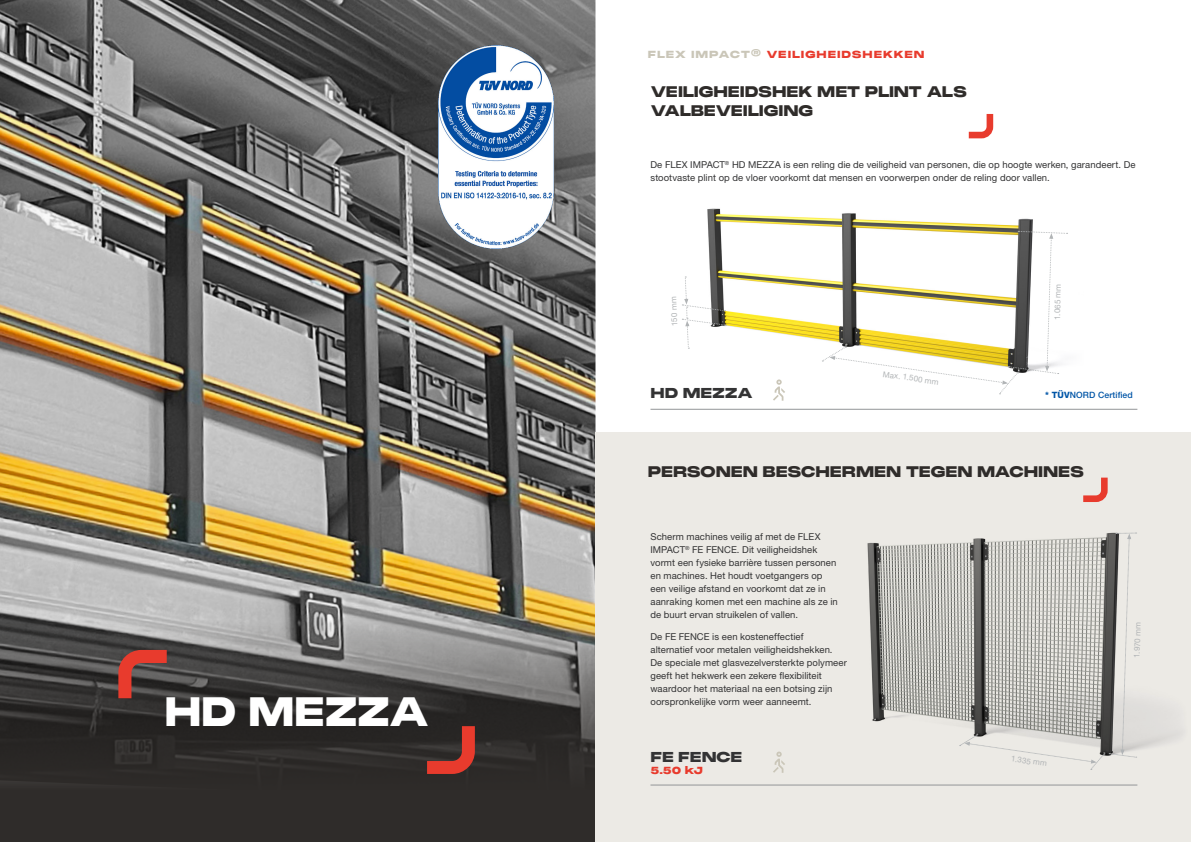
<style>
.page{position:relative;width:1191px;height:842px;background:#fff}
.page>*{position:absolute;margin:0;border:0;box-sizing:border-box;transform-origin:0 0}
.t1{font:900 40px "PP Monument Extended";letter-spacing:-.025em;color:#fff;scale:.91 1}
.t2{font:900 15px/19px "PP Monument Extended";letter-spacing:-.02em;color:#2f2c2a;scale:.95 1}
.t3{font:900 14px "PP Monument Extended";letter-spacing:-.02em;color:#333334}
.t4{font:900 10px "PP Monument Extended";letter-spacing:.07em;color:#e83b2d}
.t5{font:9.5px/13px "Helvetica Neue LT Pro";letter-spacing:.005em;color:#333334}
.t6{font:500 8.7px "Helvetica Neue LT Pro";letter-spacing:.01em;color:#0055a7}
.t7{font:8px "Helvetica Neue LT Pro";color:#b1b4b6}
.s1{color:#cac6b8}
.s2{font-weight:800}
</style>
<div class="page">
<img style="left:0;top:0;width:595px;height:444px">
<svg style="left:0;top:444px;width:595px;height:398px;background:#70695c"></svg>
<div style="left:595px;top:432px;width:596px;height:410px;background:#eceae5"></div>
<svg style="left:1100px;top:477px;width:8px;height:16px"></svg>
<hr style="left:650px;top:785px;width:487px;height:1px;background:#939598">
<img style="left:867px;top:493px;width:314px;height:265px">
<svg style="left:959px;top:532px;width:177px;height:238px"></svg>
<img style="left:685px;top:208px;width:383px;height:187px">
<svg style="left:822px;top:231px;width:245px;height:163px"></svg>
<svg style="left:682px;top:277px;width:44px;height:72px"></svg>
<svg style="left:968px;top:114px;width:26px;height:25px"></svg>
<hr style="left:650px;top:409px;width:487px;height:1px;background:#939598">
<svg style="left:414px;top:713px;width:67px;height:67px;background:#542d28"></svg>
<svg style="left:112px;top:643px;width:68px;height:68px;background:#643d3a"></svg>
<img style="left:438px;top:45px;width:115px;height:203px">
<svg style="left:773px;top:379px;width:12px;height:22px"></svg>
<svg style="left:773px;top:751px;width:12px;height:22px"></svg>
<h1 class="t1" style="left:165px;top:683px;width:293px">HD MEZZA</h1>
<p class="t4" style="left:648px;top:48px;width:278px"><span class="s1">FLEX IMPACT®</span> VEILIGHEIDSHEKKEN</p>
<h2 class="t2" style="left:650px;top:82px;width:335px">VEILIGHEIDSHEK MET PLINT ALS<br>VALBEVEILIGING</h2>
<p class="t5" style="left:650px;top:158px;width:487px">De FLEX IMPACT<sup>®</sup> HD MEZZA is een reling die de veiligheid van personen, die op hoogte werken, garandeert. De stootvaste plint op de vloer voorkomt dat mensen en voorwerpen onder de reling door vallen.</p>
<p class="t7" style="left:669px;top:326px;width:31px;rotate:-92deg">150 mm</p>
<h3 class="t3" style="left:650px;top:383px;width:104px">HD MEZZA</h3>
<p class="t7" style="left:883px;top:369px;width:58px;rotate:8deg">Max. 1.500 mm</p>
<p class="t7" style="left:1052px;top:320px;width:37px;rotate:-89deg">1.065 mm</p>
<p class="t6" style="left:1045px;top:390px;width:89px"><span class="s2">* TÜV</span>NORD Certified</p>
<h2 class="t2" style="left:648px;top:462px;width:461px">PERSONEN BESCHERMEN TEGEN MACHINES</h2>
<p class="t5" style="left:650px;top:530px;width:189px">Scherm machines veilig af met de FLEX IMPACT<sup>®</sup> FE FENCE. Dit veiligheidshek vormt een fysieke barrière tussen personen en machines. Het houdt voetgangers op een veilige afstand en voorkomt dat ze in aanraking komen met een machine als ze in de buurt ervan struikelen of vallen.</p>
<p class="t5" style="left:650px;top:629px;width:198px">De FE FENCE is een kosteneffectief alternatief voor metalen veiligheidshekken.<br>De speciale met glasvezelversterkte polymeer geeft het hekwerk een zekere flexibiliteit waardoor het materiaal na een botsing zijn oorspronkelijke vorm weer aanneemt.</p>
<h3 class="t3" style="left:650px;top:747px;width:94px">FE FENCE</h3>
<p class="t4" style="left:650px;top:764px;width:54px">5.50 kJ</p>
<p class="t7" style="left:1012px;top:754px;width:37px;rotate:8deg">1.335 mm</p>
<p class="t7" style="left:1131px;top:657px;width:37px;rotate:-88deg">1.970 mm</p>
</div>
